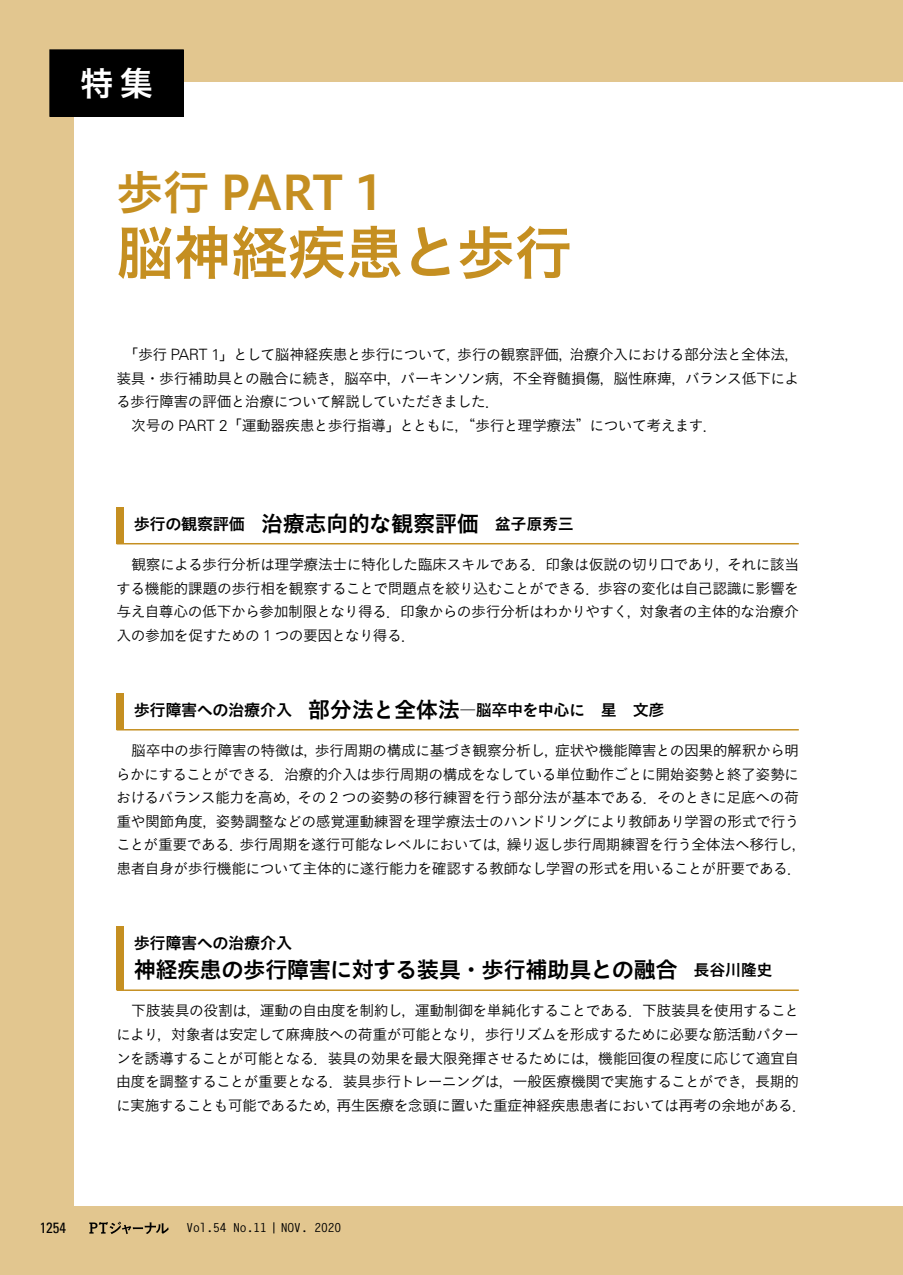
<style>
.page{position:relative;width:903px;height:1275px;background:#e2c68f}
.page>*{position:absolute;margin:0;border:0;box-sizing:border-box;transform-origin:0 0}
.t1{font:58.27px "Hiragino UD Sans Std W6";letter-spacing:-.02em;color:#c58f21}
.t2{font:47.07px "Hiragino UD Sans Std W6";letter-spacing:-.03em;color:#c58f21}
.t3{font:33.43px "Hiragino UD Sans Std W6";color:#fff}
.t4{font:22.4px "Hiragino UD Sans Std W6";letter-spacing:-.025em;color:#000}
.t5{font:22.4px "Koburina Go Std W6";letter-spacing:-.02em;color:#000}
.t6{font:16.1px "Koburina Go Std W6";letter-spacing:-.03em;color:#000}
.t7{font:16.1px "Hiragino UD Sans Std W6";letter-spacing:-.025em;color:#000}
.t8{font:14.88px/23.6px "Koburina Go Std W3";letter-spacing:-.04em;color:#000}
.t9{font:condensed 14.88px "Univers LT Std";color:#000}
.t10{font:700 12.42px "Letter Gothic Std";letter-spacing:-.06em;color:#000}
.s1{font-family:"Univers LT Std";font-weight:300;font-size:15.58px}
.s2{font-family:"Hiragino UD Sans Std W6";font-size:16.1px}
.s3{font-size:16.1px}
.s4{font-family:"Hiragino UD Sans Std W6"}
.s5{font-size:22.4px}
.s6{font-family:"Koburina Go Std W6";font-size:16.1px}
</style>
<div class="page">
<div style="left:74px;top:82px;width:829px;height:1123px;background:#fff"></div>
<svg style="left:89px;top:1222px;width:80px;height:12px"></svg>
<div style="left:50px;top:50px;width:134px;height:67px;background:#000"></div>
<div style="left:117px;top:693px;width:7px;height:37px;background:#c58f21"></div>
<hr style="left:124px;top:729px;width:675px;height:1px;background:#c58f21">
<div style="left:117px;top:926px;width:7px;height:64px;background:#c58f21"></div>
<hr style="left:124px;top:989px;width:675px;height:2px;background:#c58f21">
<div style="left:117px;top:507px;width:7px;height:37px;background:#c58f21"></div>
<hr style="left:124px;top:543px;width:675px;height:1px;background:#c58f21">
<h3 class="t3" style="left:80px;top:58px;width:75px">特集</h3>
<h2 class="t2" style="left:116px;top:156px;width:269px">歩行 PART 1</h2>
<h1 class="t1" style="left:116px;top:208px;width:457px">脳神経疾患と歩行</h1>
<p class="t8" style="left:116px;top:343px;width:685px">　「歩行 <span class="s1">PART 1</span>」として脳神経疾患と歩行について，歩行の観察評価，治療介入における部分法と全体法，装具・歩行補助具との融合に続き，脳卒中，パーキンソン病，不全脊髄損傷，脳性麻痺，バランス低下による歩行障害の評価と治療について解説していただきました．<br>　次号の <span class="s1">PART 2</span>「運動器疾患と歩行指導」とともに，“歩行と理学療法”について考えます．</p>
<h3 class="t5" style="left:134px;top:506px;width:442px"><span class="s2">歩行の観察評価</span> 治療志向的な観察評価<span class="s3">　盆子原秀三</span></h3>
<p class="t8" style="left:116px;top:552px;width:684px;text-align:justify">　観察による歩行分析は理学療法士に特化した臨床スキルである．印象は仮説の切り口であり，それに該当する機能的課題の歩行相を観察することで問題点を絞り込むことができる．歩容の変化は自己認識に影響を与え自尊心の低下から参加制限となり得る．印象からの歩行分析はわかりやすく，対象者の主体的な治療介入の参加を促すための <span class="s1">1</span> つの要因となり得る．</p>
<p class="t6" style="left:134px;top:697px;width:532px"><span class="s4">歩行障害への治療介入</span> <span class="s5">部分法と全体法</span>―脳卒中を中心に　星　文彦</p>
<p class="t8" style="left:116px;top:738px;width:692px">　脳卒中の歩行障害の特徴は，歩行周期の構成に基づき観察分析し，症状や機能障害との因果的解釈から明らかにすることができる．治療的介入は歩行周期の構成をなしている単位動作ごとに開始姿勢と終了姿勢におけるバランス能力を高め，その <span class="s1">2</span> つの姿勢の移行練習を行う部分法が基本である．そのときに足底への荷重や関節角度，姿勢調整などの感覚運動練習を理学療法士のハンドリングにより教師あり学習の形式で行うことが重要である．歩行周期を遂行可能なレベルにおいては，繰り返し歩行周期練習を行う全体法へ移行し，患者自身が歩行機能について主体的に遂行能力を確認する教師なし学習の形式を用いることが肝要である．</p>
<p class="t7" style="left:134px;top:930px;width:160px">歩行障害への治療介入</p>
<h3 class="t4" style="left:134px;top:953px;width:640px">神経疾患の歩行障害に対する装具・歩行補助具との融合<span class="s6">　長谷川隆史</span></h3>
<p class="t8" style="left:116px;top:999px;width:693px">　下肢装具の役割は，運動の自由度を制約し，運動制御を単純化することである．下肢装具を使用することにより，対象者は安定して麻痺肢への荷重が可能となり，歩行リズムを形成するために必要な筋活動パターンを誘導することが可能となる．装具の効果を最大限発揮させるためには，機能回復の程度に応じて適宜自由度を調整することが重要となる．装具歩行トレーニングは，一般医療機関で実施することができ，長期的に実施することも可能であるため，再生医療を念頭に置いた重症神経疾患患者においては再考の余地がある．</p>
<p class="t9" style="left:40px;top:1218px;width:28px">1254</p>
<p class="t10" style="left:186px;top:1220px;width:157px">Vol.54 No.11 NOV. 2020</p>
</div>
